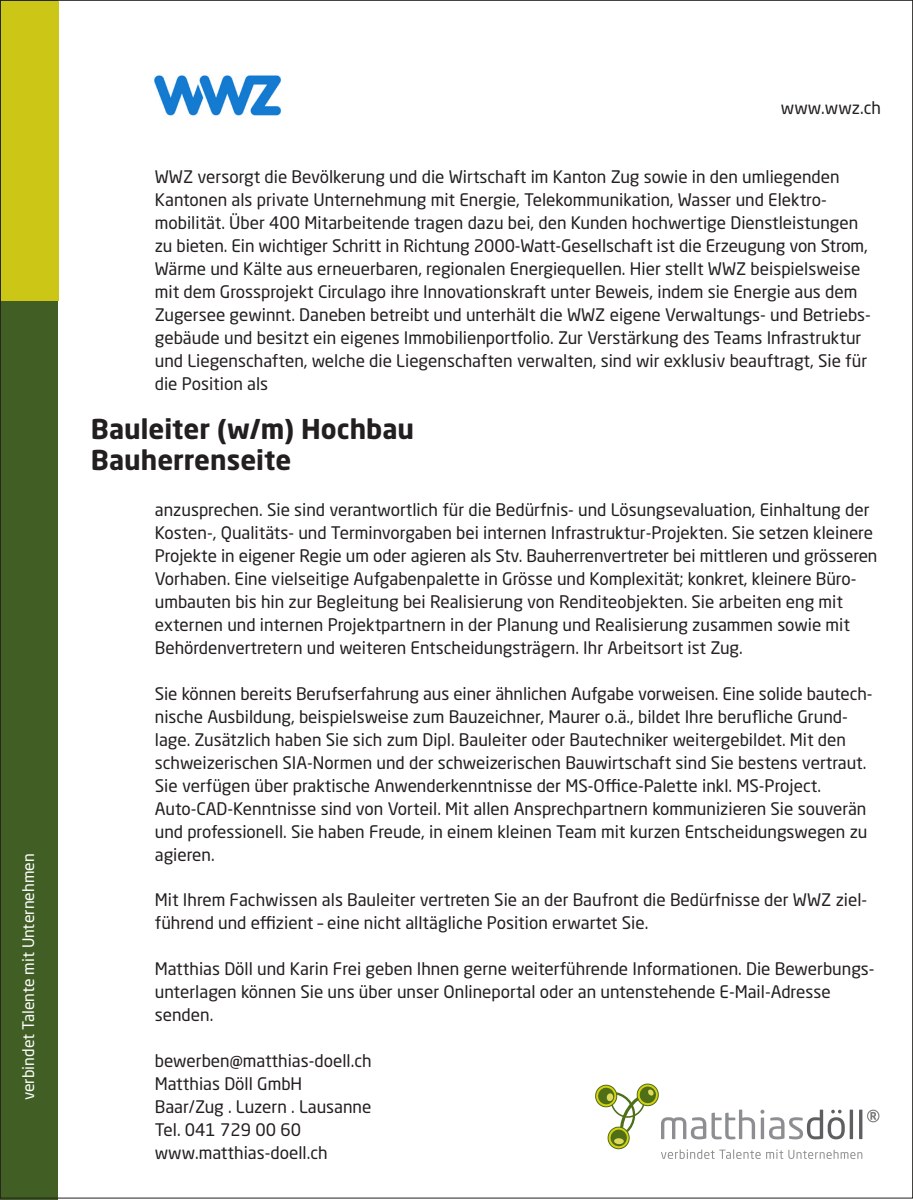
<style>
.page{position:relative;width:913px;height:1200px;background:#fff}
.page>*{position:absolute;margin:0;border:0;box-sizing:border-box;transform-origin:0 0}
.t1{font:700 27px "Neo Sans Pro";color:#231f20}
.t2{font:17.1px/22.9px "Neo Sans Pro";color:#231f20}
.t3{font:15.75px "Neo Sans Pro";color:#fff}
</style>
<div class="page">
<div style="left:0;top:0;width:57px;height:1199px;background:#415f25"></div>
<div style="left:1px;top:1px;width:58px;height:300px;background:#ccc716"></div>
<svg style="left:595px;top:1083px;width:284px;height:75px"></svg>
<img style="left:154px;top:75px;width:127px;height:41px">
<p class="t3" style="left:19px;top:1099px;width:248px;rotate:-90deg">verbindet Talente mit Unternehmen</p>
<p class="t2" style="left:780px;top:96px;width:102px">www.wwz.ch</p>
<p class="t2" style="left:155px;top:165px;width:717px">WWZ versorgt die Bevölkerung und die Wirtschaft im Kanton Zug sowie in den umliegenden Kantonen als private Unternehmung mit Energie, Telekommunikation, Wasser und Elektro&shy;mobilität. Über 400 Mitarbeitende tragen dazu bei, den Kunden hochwertige Dienstleistungen zu bieten. Ein wichtiger Schritt in Richtung 2000-Watt-Gesellschaft ist die Erzeugung von Strom, Wärme und Kälte aus erneuerbaren, regionalen Energiequellen. Hier stellt WWZ beispielsweise mit dem Grossprojekt Circulago ihre Innovationskraft unter Beweis, indem sie Energie aus dem Zugersee gewinnt. Daneben betreibt und unterhält die WWZ eigene Verwaltungs- und Betriebs&shy;gebäude und besitzt ein eigenes Immobilienportfolio. Zur Verstärkung des Teams Infrastruktur und Liegenschaften, welche die Liegenschaften verwalten, sind wir exklusiv beauftragt, Sie für die Position als</p>
<p class="t1" style="left:91px;top:411px;width:324px">Bauleiter (w/m) Hochbau</p>
<p class="t1" style="left:91px;top:442px;width:202px">Bauherrenseite</p>
<p class="t2" style="left:155px;top:498px;width:723px">anzusprechen. Sie sind verantwortlich für die Bedürfnis- und Lösungsevaluation, Einhaltung der Kosten-, Qualitäts- und Terminvorgaben bei internen Infrastruktur-Projekten. Sie setzen kleinere Projekte in eigener Regie um oder agieren als Stv. Bauherrenvertreter bei mittleren und grösseren Vorhaben. Eine vielseitige Aufgabenpalette in Grösse und Komplexität; konkret, kleinere Büro&shy;umbauten bis hin zur Begleitung bei Realisierung von Renditeobjekten. Sie arbeiten eng mit externen und internen Projektpartnern in der Planung und Realisierung zusammen sowie mit Behördenvertretern und weiteren Entscheidungsträgern. Ihr Arbeitsort ist Zug.</p>
<p class="t2" style="left:155px;top:681px;width:719px">Sie können bereits Berufserfahrung aus einer ähnlichen Aufgabe vorweisen. Eine solide bautech&shy;nische Ausbildung, beispielsweise zum Bauzeichner, Maurer o.ä., bildet Ihre berufliche Grund&shy;lage. Zusätzlich haben Sie sich zum Dipl. Bauleiter oder Bautechniker weitergebildet. Mit den schweizerischen SIA-Normen und der schweizerischen Bauwirtschaft sind Sie bestens vertraut.<br>Sie verfügen über praktische Anwenderkenntnisse der MS-Office-Palette inkl. MS-Project.<br>Auto-CAD-Kenntnisse sind von Vorteil. Mit allen Ansprechpartnern kommunizieren Sie souverän und professionell. Sie haben Freude, in einem kleinen Team mit kurzen Entscheidungswegen zu agieren.</p>
<p class="t2" style="left:155px;top:888px;width:713px">Mit Ihrem Fachwissen als Bauleiter vertreten Sie an der Baufront die Bedürfnisse der WWZ ziel&shy;führend und effizient – eine nicht alltägliche Position erwartet Sie.</p>
<p class="t2" style="left:155px;top:957px;width:720px">Matthias Döll und Karin Frei geben Ihnen gerne weiterführende Informationen. Die Bewerbungs&shy;unterlagen können Sie uns über unser Onlineportal oder an untenstehende E-Mail-Adresse senden.</p>
<p class="t2" style="left:155px;top:1048px;width:218px">bewerben@matthias-doell.ch</p>
<p class="t2" style="left:155px;top:1071px;width:149px">Matthias Döll GmbH</p>
<p class="t2" style="left:155px;top:1094px;width:218px">Baar/Zug . Luzern . Lausanne</p>
<p class="t2" style="left:155px;top:1117px;width:148px">Tel. 041 729 00 60</p>
<p class="t2" style="left:155px;top:1140px;width:174px">www.matthias-doell.ch</p>
</div>
